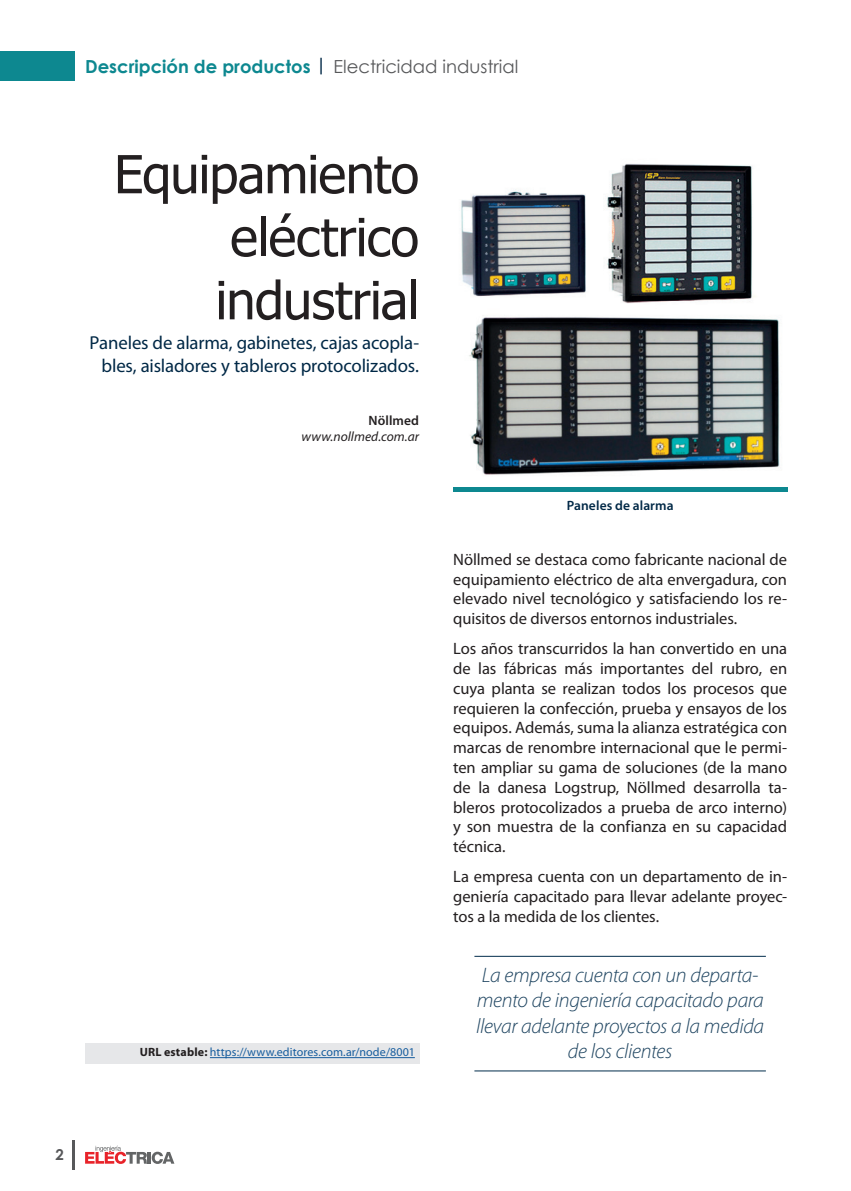
<style>
.page{position:relative;width:851px;height:1191px;background:#fff}
.page>*{position:absolute;margin:0;border:0;box-sizing:border-box;transform-origin:0 0}
.Titulo{font:52.5px/63px "Tahoma";letter-spacing:-.015em;color:#231f20;text-align:justify}
.Destacado{font:italic 300 21px/25.2px "Myriad Pro";letter-spacing:-.015em;color:#1e4460}
.Copete{font:18.75px/22.5px "Myriad Pro";letter-spacing:-.01em;color:#002846;text-align:right}
.General_Tema{font:700 18px "Century Gothic";color:#0d8890}
.Texto{font:16.5px/19.8px "Myriad Pro";letter-spacing:-.005em;color:#231f20;text-align:justify}
.t1{font:700 15px "Century Gothic";color:#57585a}
.Firma_Web{font:italic 13.5px "Myriad Pro";letter-spacing:.005em;color:#231f20}
.Imágenes_título{font:600 13.5px "Myriad Pro";letter-spacing:.005em;color:#002846}
.Firma_Autor{font:600 13.5px "Myriad Pro";letter-spacing:.01em;color:#231f20}
.Fuente{font:12px "Myriad Pro";letter-spacing:.01em;color:#175d9e}
.s1{color:#002846}
.s2{font-weight:400;color:#57585a}
.s3{font-weight:700;color:#231f20}
</style>
<div class="page">
<hr style="left:72px;top:1140px;width:2px;height:29px;background:#57585a">
<svg style="left:85px;top:1145px;width:89px;height:19px"></svg>
<div style="left:0;top:51px;width:74px;height:30px;background:#0d8890"></div>
<hr style="left:474px;top:955px;width:291px;height:2px;background:#1e4460">
<hr style="left:474px;top:1070px;width:291px;height:1px;background:#1e4460">
<div style="left:85px;top:1043px;width:334px;height:20px;background:#e6e7e9"></div>
<hr style="left:210px;top:1057px;width:205px;height:1px;background:#175d9e">
<img style="left:461px;top:164px;width:319px;height:311px">
<hr style="left:453px;top:487px;width:334px;height:4px;background:#0d8890">
<p class="General_Tema" style="left:85px;top:52px;width:435px">Descripción de productos <span class="s1">|</span> <span class="s2">Electricidad industrial</span></p>
<h1 class="Titulo" style="left:215px;top:146px;width:205px;text-indent:-101px">Equipamiento eléctrico industrial</h1>
<h2 class="Copete" style="left:90px;top:332px;width:331px">Paneles de alarma, gabinetes, cajas acopla&shy;bles, aisladores y tableros protocolizados.</h2>
<p class="Firma_Autor" style="left:368px;top:412px;width:52px">Nöllmed</p>
<p class="Firma_Web" style="left:301px;top:429px;width:119px">www.nollmed.com.ar</p>
<p class="Imágenes_título" style="left:566px;top:498px;width:108px">Paneles de alarma</p>
<p class="Texto" style="left:453px;top:550px;width:335px">Nöllmed se destaca como fabricante nacional de equipamiento eléctrico de alta envergadura, con elevado nivel tecnológico y satisfaciendo los re&shy;quisitos de diversos entornos industriales.</p>
<p class="Texto" style="left:453px;top:639px;width:335px">Los años transcurridos la han convertido en una de las fábricas más importantes del rubro, en cuya planta se realizan todos los procesos que requieren la confección, prueba y ensayos de los equipos. Además, suma la alianza estratégica con marcas de renombre internacional que le permi&shy;ten ampliar su gama de soluciones (de la mano de la danesa Logstrup, Nöllmed desarrolla ta&shy;bleros protocolizados a prueba de arco interno) y son muestra de la confianza en su capacidad técnica.</p>
<p class="Texto" style="left:453px;top:867px;width:335px">La empresa cuenta con un departamento de in&shy;geniería capacitado para llevar adelante proyec&shy;tos a la medida de los clientes.</p>
<p class="Destacado" style="left:476px;top:962px;width:289px">La empresa cuenta con un departa&shy;mento de ingeniería capacitado para llevar adelante proyectos a la medida</p>
<p class="Fuente" style="left:140px;top:1045px;width:276px"><span class="s3">URL estable:</span> https://www.editores.com.ar/node/8001</p>
<p class="Destacado" style="left:567px;top:1038px;width:106px">de los clientes</p>
<p class="t1" style="left:55px;top:1143px;width:10px">2</p>
</div>
